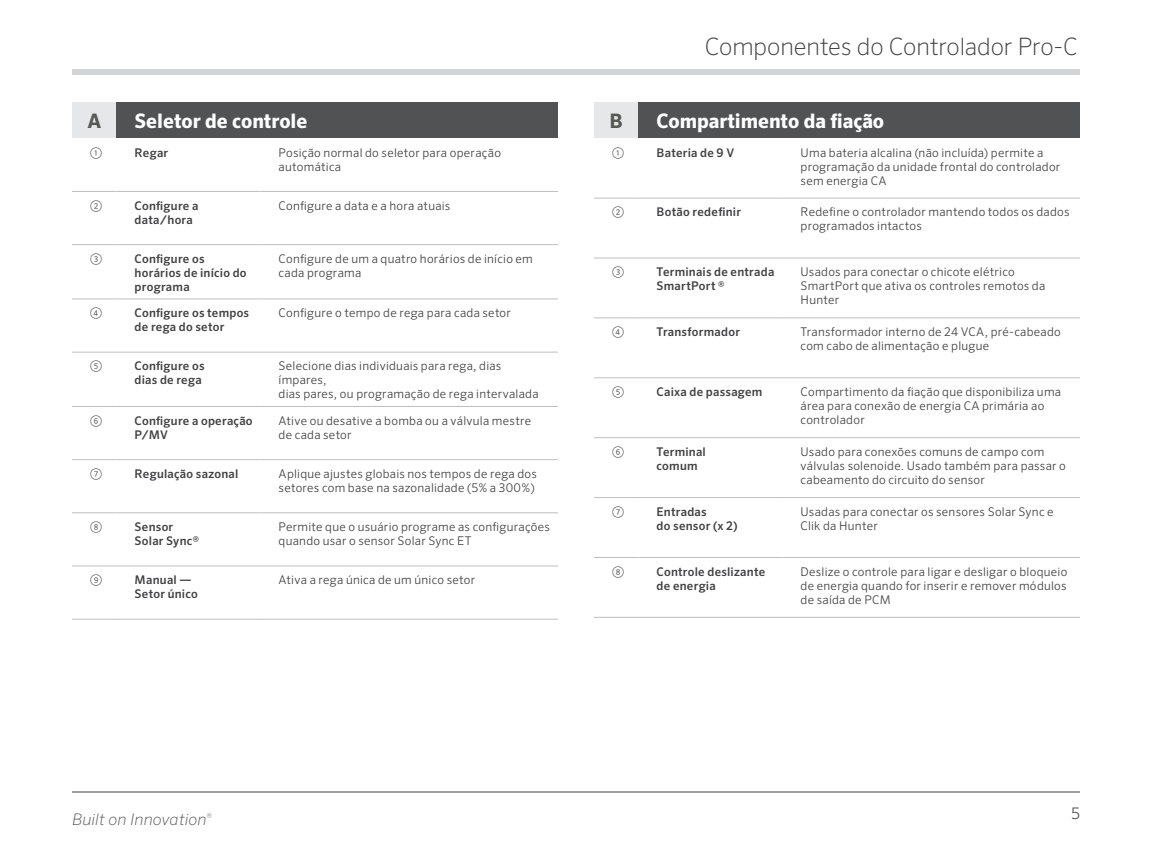
<style>
.page{position:relative;width:1152px;height:864px;background:#fff}
.page>*{position:absolute;margin:0;border:0;box-sizing:border-box;transform-origin:0 0}
.t1{font:200 24px "Sero Pro";letter-spacing:-.005em;color:#414042}
.t2{font:700 20px "Sero Pro";color:#fff}
.t3{font:700 20px "Sero Pro";color:#585956}
.t4{font:italic 200 16px "Sero Pro";letter-spacing:.01em;color:#58595b}
.t5{font:300 16px "Sero Pro";color:#515254}
.t6{font:300 12px/14px "Sero Pro";letter-spacing:.02em;color:#414042}
.t7{font:500 12px/14px "Sero Pro";letter-spacing:.02em;color:#414042}
</style>
<div class="page">
<div style="left:72px;top:69px;width:1008px;height:6px;background:#d1d3d4"></div>
<hr style="left:72px;top:792px;width:1008px;height:1px;background:#414042">
<div style="left:72px;top:102px;width:45px;height:36px;background:#e6e7e8"></div>
<div style="left:117px;top:102px;width:441px;height:36px;background:#515254"></div>
<hr style="left:72px;top:619px;width:45px;height:1px;background:#bcbec0">
<hr style="left:117px;top:619px;width:144px;height:1px;background:#bcbec0">
<hr style="left:261px;top:619px;width:297px;height:1px;background:#bcbec0">
<hr style="left:72px;top:191px;width:45px;height:1px;background:#bcbec0">
<hr style="left:117px;top:191px;width:144px;height:1px;background:#bcbec0">
<hr style="left:261px;top:191px;width:297px;height:1px;background:#bcbec0">
<hr style="left:72px;top:244px;width:45px;height:1px;background:#bcbec0">
<hr style="left:117px;top:244px;width:144px;height:1px;background:#bcbec0">
<hr style="left:261px;top:244px;width:297px;height:1px;background:#bcbec0">
<hr style="left:72px;top:299px;width:45px;height:1px;background:#bcbec0">
<hr style="left:117px;top:299px;width:144px;height:1px;background:#bcbec0">
<hr style="left:261px;top:299px;width:297px;height:1px;background:#bcbec0">
<hr style="left:72px;top:352px;width:45px;height:1px;background:#bcbec0">
<hr style="left:117px;top:352px;width:144px;height:1px;background:#bcbec0">
<hr style="left:261px;top:352px;width:297px;height:1px;background:#bcbec0">
<hr style="left:72px;top:406px;width:45px;height:1px;background:#bcbec0">
<hr style="left:117px;top:406px;width:144px;height:1px;background:#bcbec0">
<hr style="left:261px;top:406px;width:297px;height:1px;background:#bcbec0">
<hr style="left:72px;top:459px;width:45px;height:1px;background:#bcbec0">
<hr style="left:117px;top:459px;width:144px;height:1px;background:#bcbec0">
<hr style="left:261px;top:459px;width:297px;height:1px;background:#bcbec0">
<hr style="left:72px;top:512px;width:45px;height:1px;background:#bcbec0">
<hr style="left:117px;top:512px;width:144px;height:1px;background:#bcbec0">
<hr style="left:261px;top:512px;width:297px;height:1px;background:#bcbec0">
<hr style="left:72px;top:566px;width:45px;height:1px;background:#bcbec0">
<hr style="left:117px;top:566px;width:144px;height:1px;background:#bcbec0">
<hr style="left:261px;top:566px;width:297px;height:1px;background:#bcbec0">
<div style="left:594px;top:102px;width:45px;height:36px;background:#e6e7e8"></div>
<div style="left:639px;top:102px;width:441px;height:36px;background:#515254"></div>
<hr style="left:594px;top:198px;width:45px;height:1px;background:#bcbec0">
<hr style="left:594px;top:258px;width:45px;height:1px;background:#bcbec0">
<hr style="left:594px;top:318px;width:45px;height:1px;background:#bcbec0">
<hr style="left:594px;top:377px;width:45px;height:1px;background:#bcbec0">
<hr style="left:594px;top:437px;width:45px;height:1px;background:#bcbec0">
<hr style="left:594px;top:497px;width:45px;height:1px;background:#bcbec0">
<hr style="left:594px;top:557px;width:45px;height:1px;background:#bcbec0">
<hr style="left:594px;top:617px;width:45px;height:1px;background:#bcbec0">
<hr style="left:639px;top:198px;width:144px;height:1px;background:#bcbec0">
<hr style="left:783px;top:198px;width:297px;height:1px;background:#bcbec0">
<hr style="left:639px;top:258px;width:144px;height:1px;background:#bcbec0">
<hr style="left:783px;top:258px;width:297px;height:1px;background:#bcbec0">
<hr style="left:639px;top:318px;width:144px;height:1px;background:#bcbec0">
<hr style="left:783px;top:318px;width:297px;height:1px;background:#bcbec0">
<hr style="left:639px;top:377px;width:144px;height:1px;background:#bcbec0">
<hr style="left:783px;top:377px;width:297px;height:1px;background:#bcbec0">
<hr style="left:639px;top:437px;width:144px;height:1px;background:#bcbec0">
<hr style="left:783px;top:437px;width:297px;height:1px;background:#bcbec0">
<hr style="left:639px;top:497px;width:144px;height:1px;background:#bcbec0">
<hr style="left:783px;top:497px;width:297px;height:1px;background:#bcbec0">
<hr style="left:639px;top:557px;width:144px;height:1px;background:#bcbec0">
<hr style="left:783px;top:557px;width:297px;height:1px;background:#bcbec0">
<hr style="left:639px;top:617px;width:144px;height:1px;background:#bcbec0">
<hr style="left:783px;top:617px;width:297px;height:1px;background:#bcbec0">
<h2 class="t3" style="left:87px;top:109px;width:15px">A</h2>
<h2 class="t2" style="left:135px;top:109px;width:174px">Seletor de controle</h2>
<p class="t6" style="left:90px;top:145px;width:13px">①</p>
<p class="t7" style="left:135px;top:145px;width:35px">Regar</p>
<p class="t6" style="left:279px;top:145px;width:224px">Posição normal do seletor para operação automática</p>
<p class="t6" style="left:90px;top:198px;width:13px">②</p>
<p class="t7" style="left:135px;top:199px;width:65px">Configure a data/hora</p>
<p class="t6" style="left:279px;top:198px;width:173px">Configure a data e a hora atuais</p>
<p class="t6" style="left:90px;top:252px;width:13px">③</p>
<p class="t7" style="left:135px;top:252px;width:113px">Configure os horários de início do programa</p>
<p class="t6" style="left:279px;top:252px;width:256px">Configure de um a quatro horários de início em cada programa</p>
<p class="t6" style="left:90px;top:306px;width:13px">④</p>
<p class="t7" style="left:135px;top:306px;width:116px">Configure os tempos de rega do setor</p>
<p class="t6" style="left:279px;top:306px;width:234px">Configure o tempo de rega para cada setor</p>
<p class="t6" style="left:90px;top:359px;width:13px">⑤</p>
<p class="t7" style="left:135px;top:359px;width:71px">Configure os dias de rega</p>
<p class="t6" style="left:279px;top:359px;width:261px">Selecione dias individuais para rega, dias ímpares,<br>dias pares, ou programação de rega intervalada</p>
<p class="t6" style="left:90px;top:413px;width:13px">⑥</p>
<p class="t7" style="left:135px;top:414px;width:119px">Configure a operação<br>P/MV</p>
<p class="t6" style="left:279px;top:413px;width:254px">Ative ou desative a bomba ou a válvula mestre de cada setor</p>
<p class="t6" style="left:90px;top:467px;width:13px">⑦</p>
<p class="t7" style="left:135px;top:467px;width:105px">Regulação sazonal</p>
<p class="t6" style="left:279px;top:467px;width:260px">Aplique ajustes globais nos tempos de rega dos setores com base na sazonalidade (5% a 300%)</p>
<p class="t6" style="left:90px;top:520px;width:13px">⑧</p>
<p class="t7" style="left:135px;top:520px;width:66px">Sensor<br>Solar Sync®</p>
<p class="t6" style="left:279px;top:520px;width:273px">Permite que o usuário programe as configurações quando usar o sensor Solar Sync ET</p>
<p class="t6" style="left:90px;top:573px;width:13px">⑨</p>
<p class="t7" style="left:135px;top:573px;width:65px">Manual —<br>Setor único</p>
<p class="t6" style="left:279px;top:573px;width:198px">Ativa a rega única de um único setor</p>
<h1 class="t1" style="left:705px;top:32px;width:374px">Componentes do Controlador Pro-C</h1>
<h2 class="t3" style="left:610px;top:109px;width:15px">B</h2>
<h2 class="t2" style="left:657px;top:109px;width:229px">Compartimento da fiação</h2>
<p class="t6" style="left:612px;top:145px;width:13px">①</p>
<p class="t7" style="left:657px;top:145px;width:79px">Bateria de 9 V</p>
<p class="t6" style="left:801px;top:145px;width:261px">Uma bateria alcalina (não incluída) permite a programação da unidade frontal do controlador sem energia CA</p>
<p class="t6" style="left:612px;top:205px;width:13px">②</p>
<p class="t7" style="left:657px;top:205px;width:86px">Botão redefinir</p>
<p class="t6" style="left:801px;top:205px;width:270px">Redefine o controlador mantendo todos os dados programados intactos</p>
<p class="t6" style="left:612px;top:265px;width:13px">③</p>
<p class="t7" style="left:657px;top:265px;width:119px">Terminais de entrada<br>SmartPort ®</p>
<p class="t6" style="left:801px;top:265px;width:246px">Usados para conectar o chicote elétrico<br>SmartPort que ativa os controles remotos da<br>Hunter</p>
<p class="t6" style="left:612px;top:325px;width:13px">④</p>
<p class="t7" style="left:657px;top:325px;width:85px">Transformador</p>
<p class="t6" style="left:801px;top:325px;width:262px">Transformador interno de 24 VCA, pré-cabeado com cabo de alimentação e plugue</p>
<p class="t6" style="left:612px;top:385px;width:13px">⑤</p>
<p class="t7" style="left:657px;top:385px;width:107px">Caixa de passagem</p>
<p class="t6" style="left:801px;top:385px;width:262px">Compartimento da fiação que disponibiliza uma área para conexão de energia CA primária ao controlador</p>
<p class="t6" style="left:612px;top:445px;width:13px">⑥</p>
<p class="t7" style="left:657px;top:445px;width:51px">Terminal comum</p>
<p class="t6" style="left:801px;top:445px;width:267px">Usado para conexões comuns de campo com válvulas solenoide. Usado também para passar o cabeamento do circuito do sensor</p>
<p class="t6" style="left:612px;top:505px;width:13px">⑦</p>
<p class="t7" style="left:657px;top:505px;width:82px">Entradas<br>do sensor (x 2)</p>
<p class="t6" style="left:801px;top:505px;width:255px">Usadas para conectar os sensores Solar Sync e<br>Clik da Hunter</p>
<p class="t6" style="left:612px;top:565px;width:13px">⑧</p>
<p class="t7" style="left:657px;top:565px;width:110px">Controle deslizante de energia</p>
<p class="t6" style="left:801px;top:565px;width:268px;text-align:justify">Deslize o controle para ligar e desligar o bloqueio de energia quando for inserir e remover módulos de saída de PCM</p>
<h3 class="t4" style="left:72px;top:810px;width:141px">Built on Innovation<sup>®</sup></h3>
<h3 class="t5" style="left:1071px;top:804px;width:10px">5</h3>
</div>
